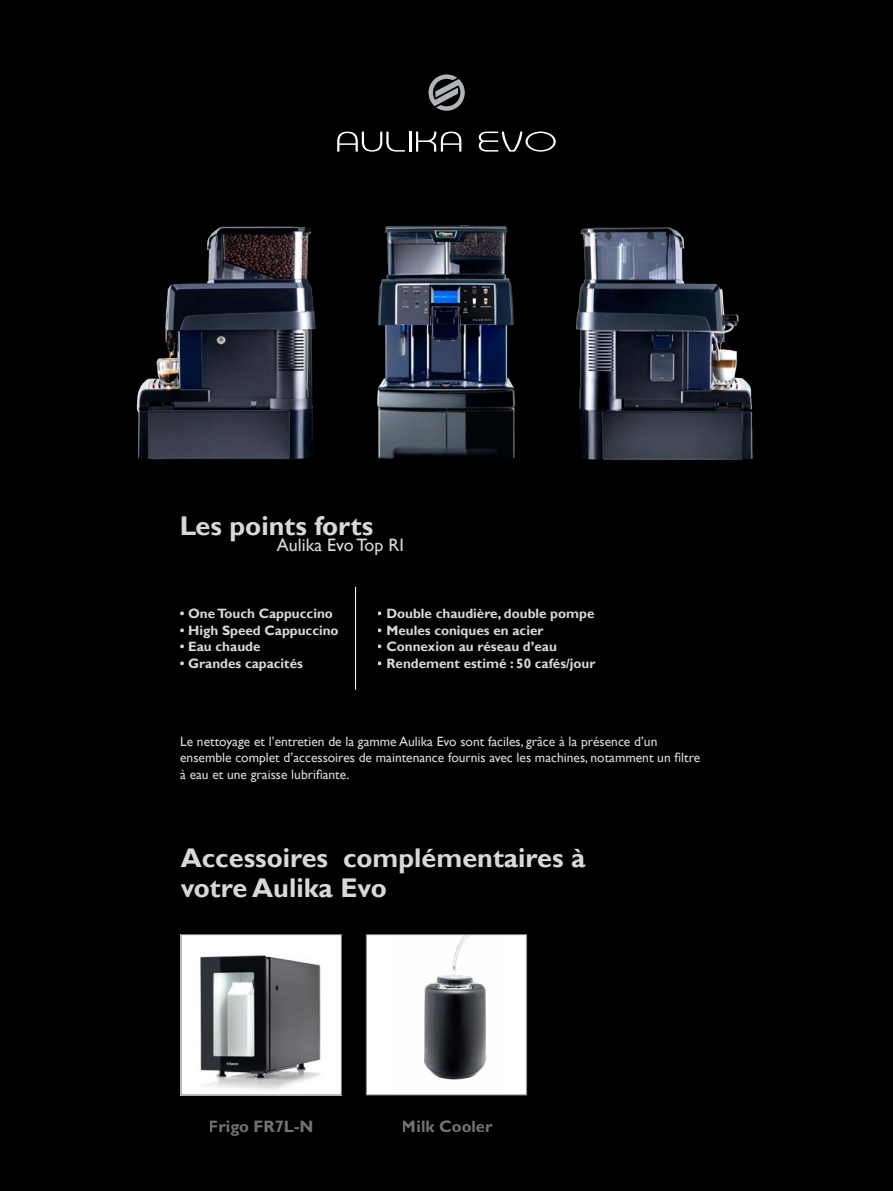
<style>
.page{position:relative;width:893px;height:1191px;background:#000}
.page>*{position:absolute;margin:0;border:0;box-sizing:border-box;transform-origin:0 0}
.t1{font:700 27px/30.8px "Gill Sans";color:#fff}
.t2{font:18px "Gill Sans";color:#fff}
.t3{font:700 16.5px "Gill Sans";color:#878787}
.t4{font:13.5px/16.5px "Gill Sans";color:#fff}
.t5{font:700 13.5px "Gill Sans";color:#fff}
</style>
<div class="page">
<img style="left:183px;top:936px;width:157px;height:157px">
<div style="left:181px;top:934px;width:161px;height:161px;border:1px solid #706f6f"></div>
<div style="left:366px;top:934px;width:161px;height:161px;background:#fff"></div>
<img style="left:423px;top:936px;width:64px;height:144px">
<div style="left:366px;top:934px;width:161px;height:161px;border:1px solid #706f6f"></div>
<img style="left:365px;top:205px;width:161px;height:308px">
<img style="left:130px;top:205px;width:220px;height:298px">
<img style="left:548px;top:211px;width:218px;height:272px">
<hr style="left:355px;top:586px;width:1px;height:104px;background:#fff">
<svg style="left:337px;top:132px;width:68px;height:20px"></svg>
<hr style="left:409px;top:132px;width:3px;height:20px;background:#fff">
<svg style="left:416px;top:132px;width:45px;height:20px"></svg>
<svg style="left:479px;top:132px;width:77px;height:20px;background:#363636"></svg>
<svg style="left:428px;top:74px;width:37px;height:37px"></svg>
<h1 class="t1" style="left:179px;top:511px;width:196px">Les points forts</h1>
<h2 class="t2" style="left:277px;top:534px;width:128px">Aulika Evo Top RI</h2>
<p class="t5" style="left:180px;top:605px;width:155px">• One Touch Cappuccino</p>
<p class="t5" style="left:180px;top:622px;width:161px">• High Speed Cappuccino</p>
<p class="t5" style="left:180px;top:638px;width:82px">• Eau chaude</p>
<p class="t5" style="left:180px;top:655px;width:125px">• Grandes capacités</p>
<p class="t5" style="left:378px;top:605px;width:218px">• Double chaudière, double pompe</p>
<p class="t5" style="left:378px;top:622px;width:167px">• Meules coniques en acier</p>
<p class="t5" style="left:378px;top:638px;width:181px">• Connexion au réseau d’eau</p>
<p class="t5" style="left:378px;top:655px;width:219px">• Rendement estimé : 50 cafés/jour</p>
<p class="t4" style="left:180px;top:733px;width:522px">Le nettoyage et l’entretien de la gamme Aulika Evo sont faciles, grâce à la présence d’un ensemble complet d’accessoires de maintenance fournis avec les machines, notamment un filtre à eau et une graisse lubrifiante.</p>
<h1 class="t1" style="left:181px;top:842px;width:406px">Accessoires complémentaires à votre Aulika Evo</h1>
<p class="t3" style="left:209px;top:1116px;width:106px">Frigo FR7L-N</p>
<p class="t3" style="left:402px;top:1116px;width:92px">Milk Cooler</p>
</div>
